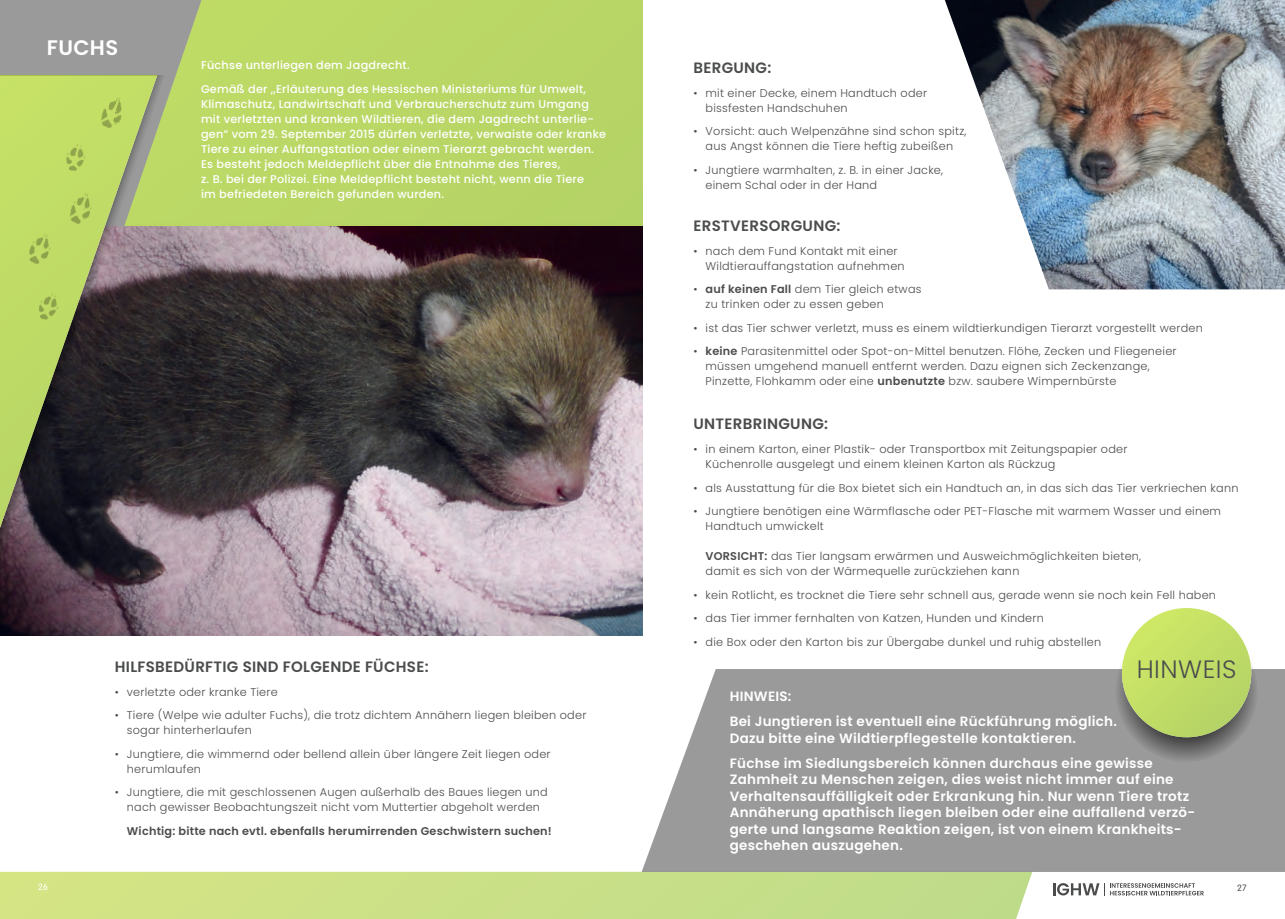
<style>
.page{position:relative;width:1285px;height:919px;background:#fff}
.page>*{position:absolute;margin:0;border:0;box-sizing:border-box;transform-origin:0 0}
.t1{font:300 25.05px "Poppins";letter-spacing:.02em;color:#4b4c4d}
.t2{font:600 21px "Poppins";letter-spacing:.02em;color:#fff}
.t3{font:600 15px "Poppins";letter-spacing:.02em;color:#4b4c4d}
.t4{font:600 13.5px/16.5px "Poppins";letter-spacing:.02em;color:#fff}
.t5{font:300 11.25px/15px "Poppins";letter-spacing:.02em;color:#4b4c4d}
.t6{font:500 11.25px/15px "Poppins";letter-spacing:.02em;color:#fff}
.t7{font:600 11.25px "Poppins";letter-spacing:.02em;color:#4b4c4d}
.t8{font:300 9px "VAG Rounded LT";color:#fff}
.t9{font:300 9px "VAG Rounded LT";color:#4b4c4d}
.s1{font-weight:600}
</style>
<div class="page">
<div style="left:201px;top:0;width:441px;height:227px;background:#bad766"></div>
<div style="left:0;top:0;width:201px;height:76px;background:#9a9a9b"></div>
<img style="left:208px;top:227px;width:434px;height:408px">
<img style="left:945px;top:0;width:339px;height:289px">
<div style="left:642px;top:669px;width:642px;height:202px;background:#9a9a9b"></div>
<svg style="left:0;top:871px;width:1032px;height:47px;background:#cadf88"></svg>
<svg style="left:1053px;top:883px;width:150px;height:12px"></svg>
<svg style="left:1113px;top:618px;width:146px;height:145px"></svg>
<svg style="left:1115px;top:620px;width:142px;height:141px"></svg>
<div style="left:1117px;top:622px;width:138px;height:137px;background:#8a8a8b;border-radius:50%"></div>
<div style="left:1119px;top:624px;width:133px;height:133px;background:#838383;border-radius:50%"></div>
<div style="left:1121px;top:626px;width:129px;height:129px;background:#7c7c7c;border-radius:50%"></div>
<div style="left:1123px;top:628px;width:125px;height:125px;background:#757575;border-radius:50%"></div>
<div style="left:1125px;top:630px;width:121px;height:121px;background:#6d6d6e;border-radius:50%"></div>
<div style="left:1127px;top:632px;width:117px;height:117px;background:#666;border-radius:50%"></div>
<svg style="left:1129px;top:634px;width:113px;height:113px"></svg>
<div style="left:1121px;top:608px;width:129px;height:129px;background:#c2de66;border-radius:65px"></div>
<svg style="left:0;top:76px;width:208px;height:560px;background:#5e5b4b"></svg>
<img style="left:1px;top:79px;width:139px;height:253px">
<h2 class="t2" style="left:47px;top:36px;width:73px">FUCHS</h2>
<p class="t6" style="left:201px;top:54px;width:386px;line-height:23.5px">Füchse unterliegen dem Jagdrecht.<br>Gemäß der „Erläuterung des Hessischen Ministeriums für Umwelt,</p>
<p class="t6" style="left:201px;top:96px;width:406px">Klimaschutz, Landwirtschaft und Verbraucherschutz zum Umgang mit verletzten und kranken Wildtieren, die dem Jagdrecht unterlie&shy;gen“ vom 29. September 2015 dürfen verletzte, verwaiste oder kranke Tiere zu einer Auffangstation oder einem Tierarzt gebracht werden.<br>Es besteht jedoch Meldepflicht über die Entnahme des Tieres,<br>z. B. bei der Polizei. Eine Meldepflicht besteht nicht, wenn die Tiere<br>im befriedeten Bereich gefunden wurden.</p>
<h3 class="t3" style="left:115px;top:658px;width:315px">HILFSBEDÜRFTIG SIND FOLGENDE FÜCHSE:</h3>
<p class="t5" style="left:115px;top:684px;width:164px">• verletzte oder kranke Tiere</p>
<p class="t5" style="left:127px;top:707px;width:461px;text-indent:-12px">• Tiere (Welpe wie adulter Fuchs), die trotz dichtem Annähern liegen bleiben oder sogar hinterherlaufen</p>
<p class="t5" style="left:127px;top:746px;width:425px;text-indent:-12px">• Jungtiere, die wimmernd oder bellend allein über längere Zeit liegen oder herumlaufen</p>
<p class="t5" style="left:115px;top:784px;width:434px;text-align:center">• Jungtiere, die mit geschlossenen Augen außerhalb des Baues liegen und nach gewisser Beobachtungszeit nicht vom Muttertier abgeholt werden</p>
<p class="t7" style="left:127px;top:824px;width:426px">Wichtig: bitte nach evtl. ebenfalls herumirrenden Geschwistern suchen!</p>
<h3 class="t3" style="left:693px;top:59px;width:79px">BERGUNG:</h3>
<p class="t5" style="left:705px;top:85px;width:223px;text-indent:-12px">• mit einer Decke, einem Handtuch oder bissfesten Handschuhen</p>
<p class="t5" style="left:693px;top:124px;width:274px;text-align:center">• Vorsicht: auch Welpenzähne sind schon spitz, aus Angst können die Tiere heftig zubeißen</p>
<p class="t5" style="left:705px;top:162px;width:239px;text-indent:-12px">• Jungtiere warmhalten, z. B. in einer Jacke, einem Schal oder in der Hand</p>
<h3 class="t3" style="left:693px;top:217px;width:148px">ERSTVERSORGUNG:</h3>
<p class="t5" style="left:705px;top:243px;width:201px;text-indent:-12px">• nach dem Fund Kontakt mit einer<br>Wildtierauffangstation aufnehmen</p>
<p class="t5" style="left:705px;top:282px;width:217px;text-indent:-12px">• <span class="s1">auf keinen Fall</span> dem Tier gleich etwas zu trinken oder zu essen geben</p>
<p class="t5" style="left:693px;top:320px;width:511px">• ist das Tier schwer verletzt, muss es einem wildtierkundigen Tierarzt vorgestellt werden</p>
<p class="t5" style="left:705px;top:344px;width:472px;text-indent:-12px">• <span class="s1">keine</span> Parasitenmittel oder Spot-on-Mittel benutzen. Flöhe, Zecken und Fliegeneier müssen umgehend manuell entfernt werden. Dazu eignen sich Zeckenzange,<br>Pinzette, Flohkamm oder eine <span class="s1">unbenutzte</span> bzw. saubere Wimpernbürste</p>
<h3 class="t3" style="left:693px;top:415px;width:136px">UNTERBRINGUNG:</h3>
<p class="t5" style="left:705px;top:441px;width:423px;text-indent:-12px">• in einem Karton, einer Plastik- oder Transportbox mit Zeitungspapier oder<br>Küchenrolle ausgelegt und einem kleinen Karton als Rückzug</p>
<p class="t5" style="left:693px;top:480px;width:546px">• als Ausstattung für die Box bietet sich ein Handtuch an, in das sich das Tier verkriechen kann</p>
<p class="t5" style="left:705px;top:503px;width:517px;text-indent:-12px">• Jungtiere benötigen eine Wärmflasche oder PET-Flasche mit warmem Wasser und einem<br>Handtuch umwickelt</p>
<p class="t5" style="left:705px;top:548px;width:437px"><span class="s1">VORSICHT:</span> das Tier langsam erwärmen und Ausweichmöglichkeiten bieten, damit es sich von der Wärmequelle zurückziehen kann</p>
<p class="t5" style="left:693px;top:587px;width:524px">• kein Rotlicht, es trocknet die Tiere sehr schnell aus, gerade wenn sie noch kein Fell haben</p>
<p class="t5" style="left:693px;top:610px;width:352px">• das Tier immer fernhalten von Katzen, Hunden und Kindern</p>
<p class="t5" style="left:693px;top:634px;width:409px">• die Box oder den Karton bis zur Übergabe dunkel und ruhig abstellen</p>
<h1 class="t1" style="left:1136px;top:655px;width:101px">HINWEIS</h1>
<p class="t4" style="left:729px;top:684px;width:388px;line-height:25px">HINWEIS:<br>Bei Jungtieren ist eventuell eine Rückführung möglich.</p>
<p class="t4" style="left:729px;top:725px;width:424px;line-height:25px">Dazu bitte eine Wildtierpflegestelle kontaktieren.<br>Füchse im Siedlungsbereich können durchaus eine gewisse</p>
<p class="t4" style="left:729px;top:771px;width:467px">Zahmheit zu Menschen zeigen, dies weist nicht immer auf eine Verhaltensauffälligkeit oder Erkrankung hin. Nur wenn Tiere trotz Annäherung apathisch liegen bleiben oder eine auffallend verzö&shy;gerte und langsame Reaktion zeigen, ist von einem Krankheits&shy;geschehen auszugehen.</p>
<p class="t8" style="left:38px;top:881px;width:11px">26</p>
<p class="t9" style="left:1236px;top:882px;width:11px">27</p>
</div>
